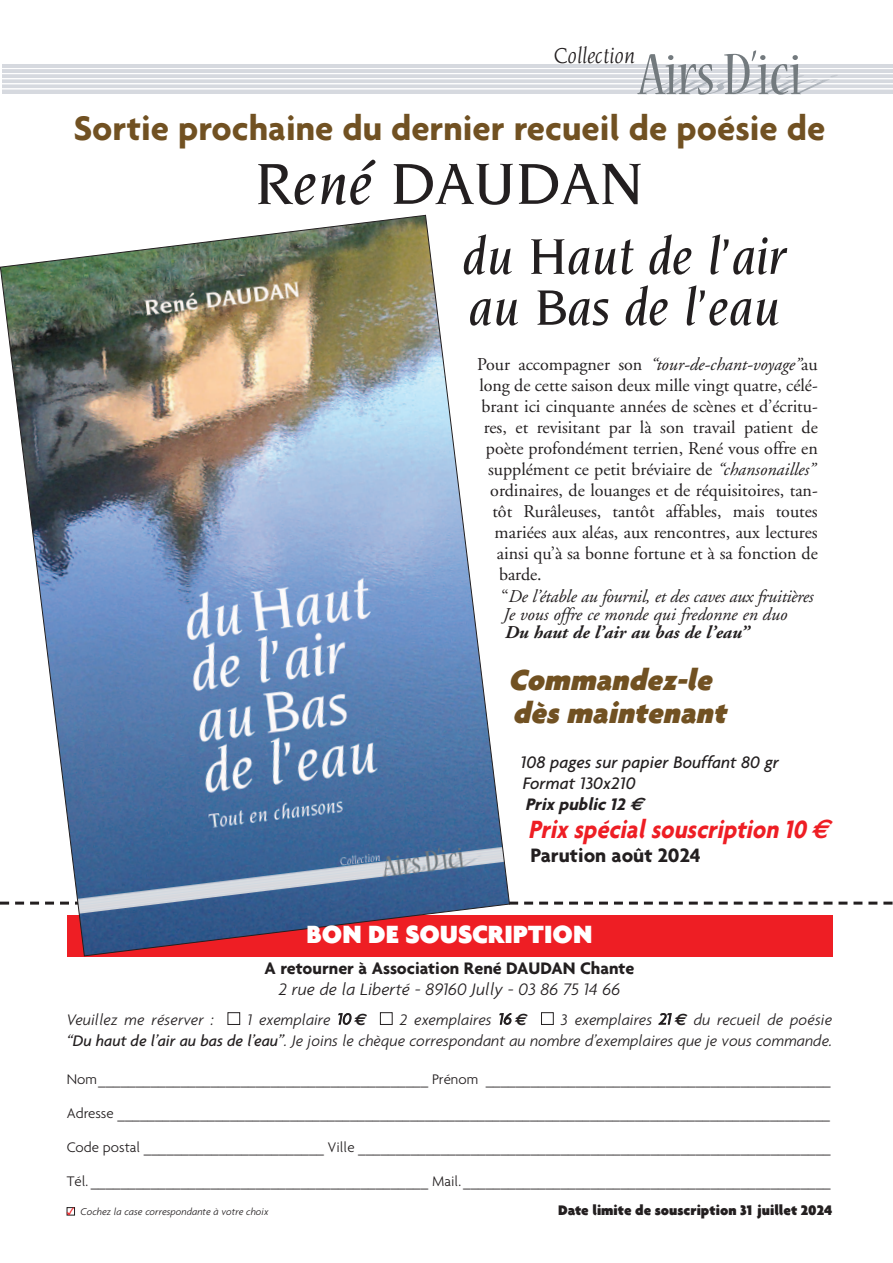
<style>
.page{position:relative;width:893px;height:1263px;background:#fff}
.page>*{position:absolute;margin:0;border:0;box-sizing:border-box;transform-origin:0 0}
.t1{font:italic 500 62.55px "Novarese";color:#231f20}
.t2{font:italic 500 54px/51px "Novarese";color:#231f20}
.t3{font:700 36.75px "Agenda";color:#715122}
.t4{font:italic 900 31.35px/33px "Agenda";color:#715122}
.t5{font:italic 700 27px "Agenda";color:#ee1e24;scale:.9 1}
.t6{font:900 27px "Agenda";color:#fff}
.t7{font:italic 23.4px "Novarese";color:#231f20}
.t8{font:700 21px "Agenda";color:#231f20}
.t9{font:18px "Adobe Garamond";color:#231f20}
.t10{font:italic 18px "Adobe Garamond";letter-spacing:-.005em;color:#231f20}
.t11{font:italic 500 18px/21px "Agenda";color:#231f20}
.t12{font:700 18px "Agenda";color:#231f20}
.t13{font:italic 300 18px "Agenda";color:#231f20}
.t14{font:italic 700 18px "Adobe Garamond";color:#231f20}
.t15{font:italic 300 16.5px/21px "Agenda";color:#231f20}
.t16{font:300 15px "Agenda";color:#231f20}
.t17{font:900 15px "Agenda";color:#231f20}
.t18{font:italic 300 10.5px "Agenda";color:#231f20}
.s1{font-style:normal}
.s2{font-style:italic}
.s3{font-weight:700}
.s4{font-family:"Euro Sans";font-weight:700}
.s5{font-family:"Euro Sans"}
.s6{font-family:"Monotype Sorts";font-weight:400;font-style:normal;color:#fff}
.s7{font-weight:500}
.s8{font-family:"Monotype Sorts";font-weight:400;font-style:normal;color:#ee1e24}
</style>
<div class="page">
<div style="left:67px;top:915px;width:765px;height:41px;background:#ee1e24"></div>
<svg style="left:510px;top:902px;width:382px;height:3px"></svg>
<img style="left:0;top:214px;width:510px;height:743px">
<div style="left:3px;top:64px;width:890px;height:30px;background:#d6d9df"></div>
<hr style="left:3px;top:68px;width:890px;height:1px;background:#fff">
<hr style="left:3px;top:73px;width:890px;height:1px;background:#fff">
<hr style="left:3px;top:78px;width:890px;height:1px;background:#fff">
<hr style="left:3px;top:83px;width:890px;height:1px;background:#fff">
<hr style="left:3px;top:88px;width:890px;height:1px;background:#fff">
<svg style="left:637px;top:50px;width:201px;height:44px"></svg>
<h3 class="t7" style="left:554px;top:47px;width:83px">Collection</h3>
<h3 class="t3" style="left:74px;top:106px;width:753px">Sortie prochaine du dernier recueil de poésie de</h3>
<h1 class="t1" style="left:255px;top:158px;width:391px">René DAUDAN</h1>
<h2 class="t2" style="left:462px;top:233px;width:325px">du Haut de l’air au Bas de l’eau</h2>
<p class="t10" style="left:477px;top:357px;width:342px"><span class="s1">Pour accompagner son</span> “tour-de-chant-voyage”<span class="s1">au</span></p>
<p class="t9" style="left:479px;top:378px;width:340px">long de cette saison deux mille vingt quatre, célé-</p>
<p class="t9" style="left:481px;top:399px;width:338px">brant ici cinquante années de scènes et d’écritu-</p>
<p class="t9" style="left:484px;top:420px;width:336px">res, et revisitant par là son travail patient de</p>
<p class="t9" style="left:486px;top:441px;width:333px">poète profondément terrien, René vous offre en</p>
<p class="t9" style="left:488px;top:462px;width:329px">supplément ce petit bréviaire de <span class="s2">“chansonailles”</span></p>
<p class="t9" style="left:490px;top:483px;width:329px">ordinaires, de louanges et de réquisitoires, tan-</p>
<p class="t9" style="left:492px;top:504px;width:327px">tôt Rurâleuses, tantôt affables, mais toutes</p>
<p class="t9" style="left:495px;top:525px;width:325px">mariées aux aléas, aux rencontres, aux lectures</p>
<p class="t9" style="left:497px;top:546px;width:322px">ainsi qu’à sa bonne fortune et à sa fonction de</p>
<p class="t9" style="left:499px;top:567px;width:44px">barde.</p>
<p class="t10" style="left:501px;top:589px;width:314px"><span class="s1">“</span>De l’étable au fournil, et des caves aux fruitières</p>
<p class="t10" style="left:503px;top:607px;width:286px">Je vous offre ce monde qui fredonne en duo</p>
<p class="t14" style="left:505px;top:625px;width:246px">Du haut de l’air au bas de l’eau”</p>
<h3 class="t4" style="left:508px;top:663px;width:224px">Commandez-le dès maintenant</h3>
<p class="t11" style="left:521px;top:751px;width:260px">108 pages sur papier Bouffant 80 gr<br>Format 130x210<br><span class="s3">Prix p ublic 12</span> <span class="s4">€</span></p>
<h3 class="t5" style="left:528px;top:813px;width:341px">Prix spécial souscription 10 <span class="s5">€</span></h3>
<h3 class="t8" style="left:531px;top:842px;width:172px">Parution août 2024</h3>
<h3 class="t6" style="left:307px;top:918px;width:287px">BON DE SOUSCRIPTION</h3>
<p class="t12" style="left:265px;top:957px;width:371px">A retourner à Association René DAUDAN Chante</p>
<p class="t13" style="left:279px;top:978px;width:343px">2 rue de la Liberté - 89160 Jully - 03 86 75 14 66</p>
<p class="t15" style="left:67px;top:1008px;width:767px">Veuillez me réserver : <span class="s6">■</span> 1 exemplaire 10<span class="s4">€</span> <span class="s6">■</span> 2 exemplaires 16<span class="s4">€</span> <span class="s6">■</span> 3 exemplaires 21 <span class="s4">€</span> du recueil de poésie <span class="s7">“Du haut de l’air au bas de l’eau”</span>. Je joins le chèque correspondant au nombre d’exemplaires que je vous commande.</p>
<p class="t16" style="left:67px;top:1069px;width:765px">Nom____________________________________________ Prénom ______________________________________________</p>
<p class="t16" style="left:67px;top:1103px;width:765px">Adresse _______________________________________________________________________________________________</p>
<p class="t16" style="left:67px;top:1137px;width:765px">Code postal ________________________ Ville _______________________________________________________________</p>
<p class="t16" style="left:67px;top:1171px;width:765px">Tél. _____________________________________________ Mail. _________________________________________________</p>
<p class="t18" style="left:67px;top:1205px;width:203px"><span class="s8">✓</span><span class="s6">■</span> Cochez la case correspondante à votre choix</p>
<p class="t17" style="left:558px;top:1201px;width:276px">Date limite de souscription 31 juillet 2024</p>
</div>
